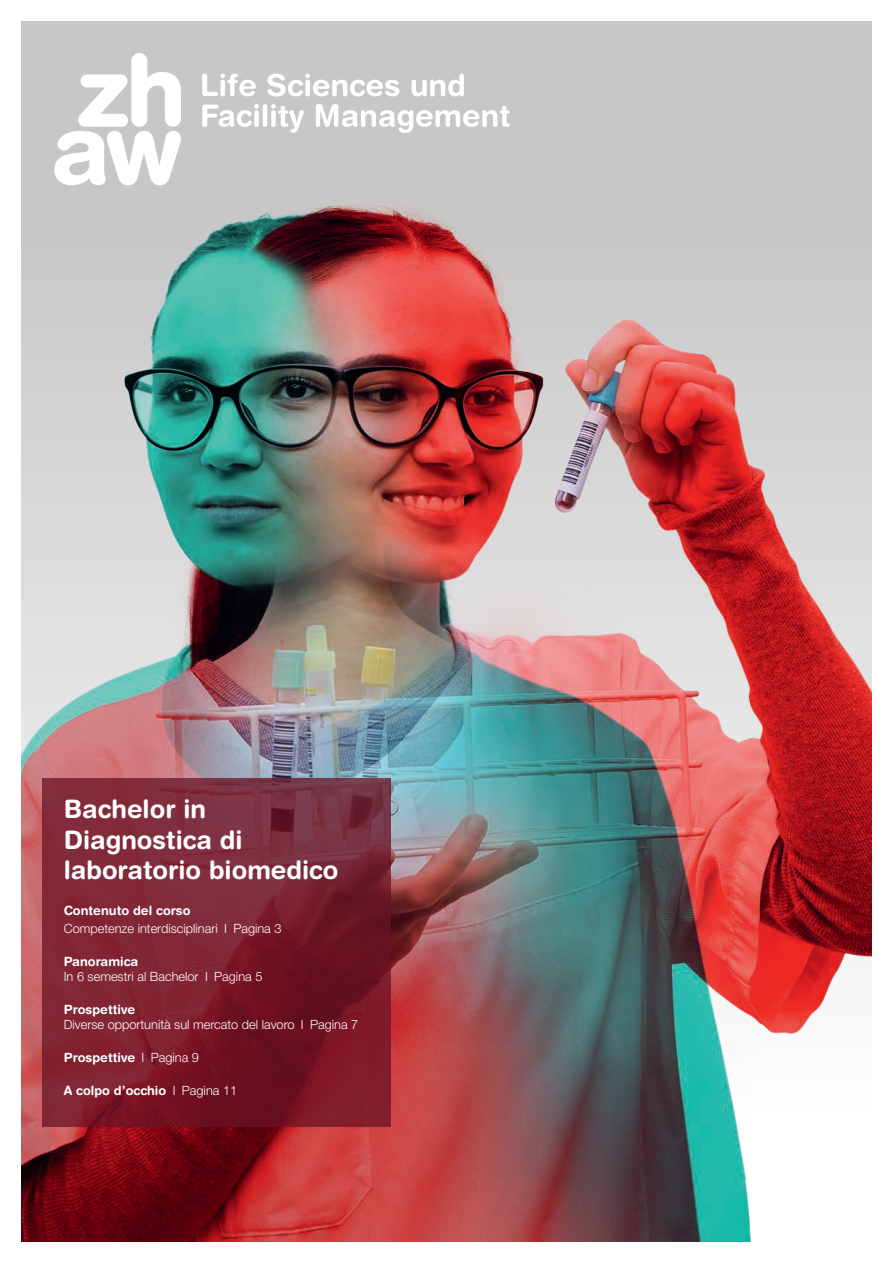
<style>
.page{position:relative;width:893px;height:1263px;background:#fff}
.page>*{position:absolute;margin:0;border:0;box-sizing:border-box;transform-origin:0 0}
.t1{font:700 25.5px/30.6px "Helvetica Rounded LT Std";color:#fff}
.t2{font:300 12.75px "Helvetica Neue LT Pro";color:#fff}
.t3{font:700 12.75px "Helvetica Rounded LT Std";color:#fff}
.s1{font-family:"Helvetica Neue LT Pro";font-weight:300}
</style>
<div class="page">
<div style="left:21px;top:21px;width:851px;height:1221px;background:#c8c7c7"></div>
<img style="left:21px;top:185px;width:851px;height:1057px">
<svg style="left:54px;top:53px;width:456px;height:132px"></svg>
<svg style="left:43px;top:778px;width:348px;height:349px;background:#792130"></svg>
<p class="t1" style="left:64px;top:793px;width:144px">Bachelor in</p>
<p class="t1" style="left:64px;top:824px;width:276px">Diagnostica di laboratorio biomedico</p>
<p class="t3" style="left:64px;top:903px;width:128px">Contenuto del corso</p>
<p class="t2" style="left:64px;top:921px;width:219px">Competenze interdisciplinari I Pagina 3</p>
<p class="t3" style="left:64px;top:954px;width:76px">Panoramica</p>
<p class="t2" style="left:64px;top:969px;width:200px">In 6 semestri al Bachelor I Pagina 5</p>
<p class="t3" style="left:64px;top:1002px;width:73px">Prospettive</p>
<p class="t2" style="left:64px;top:1017px;width:296px">Diverse opportunità sul mercato del lavoro I Pagina 7</p>
<p class="t3" style="left:64px;top:1050px;width:137px">Prospettive <span class="s1">I Pagina 9</span></p>
<p class="t3" style="left:64px;top:1083px;width:175px">A colpo d’occhio <span class="s1">I Pagina 11</span></p>
</div>
